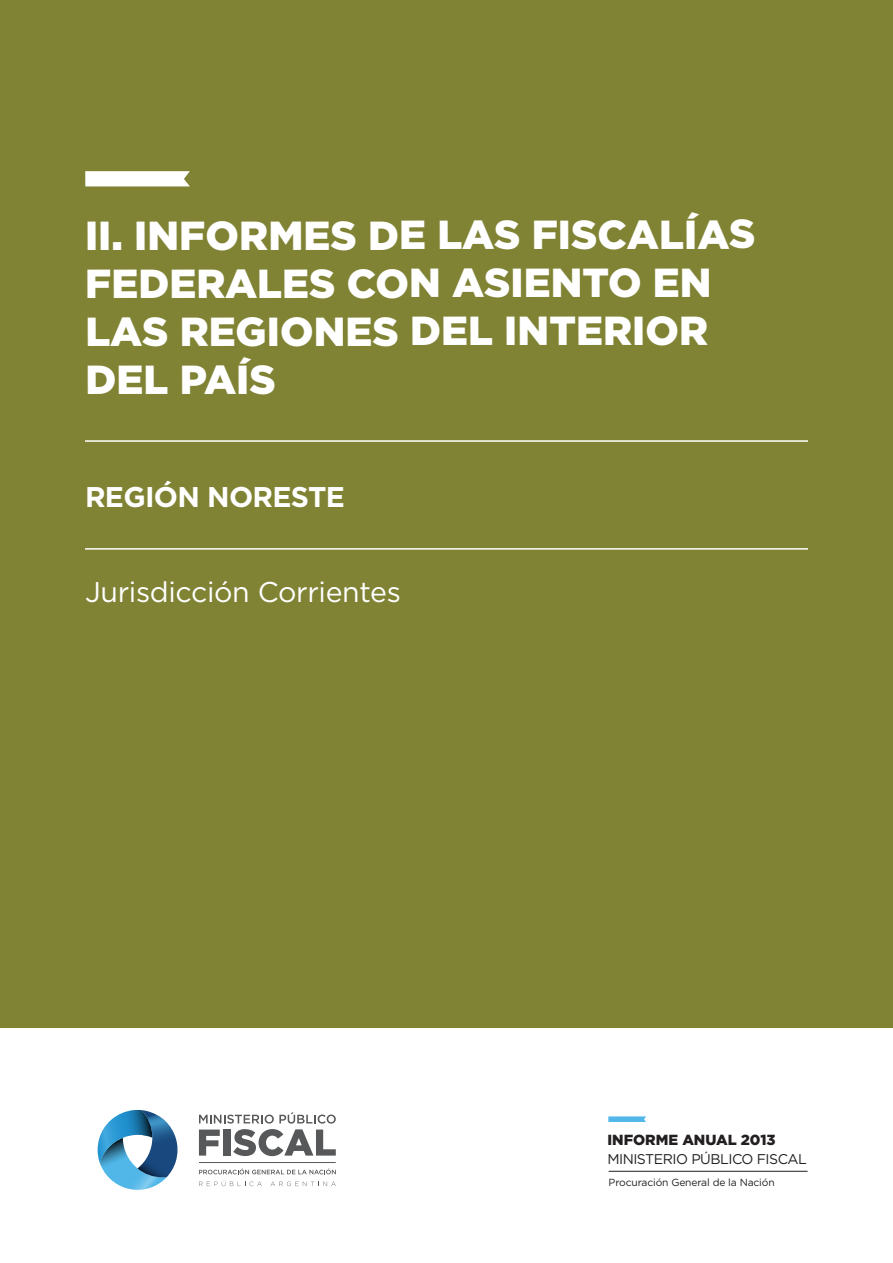
<style>
.page{position:relative;width:893px;height:1263px;background:#fff}
.page>*{position:absolute;margin:0;border:0;box-sizing:border-box;transform-origin:0 0}
.t1{font:900 40.5px/48.2px "Gotham";letter-spacing:-.005em;color:#fff}
.t2{font:28.5px "Gotham";letter-spacing:-.01em;color:#fff}
.t3{font:700 28.5px "Gotham";letter-spacing:-.025em;color:#fff}
.t4{font:900 14.7px "Gotham";color:#231f20}
.t5{font:14.1px "Gotham";letter-spacing:-.035em;color:#231f20}
.t6{font:10.35px "Gotham";letter-spacing:-.01em;color:#231f20}
</style>
<div class="page">
<div style="left:0;top:0;width:893px;height:1027px;background:#808334"></div>
<hr style="left:85px;top:548px;width:723px;height:2px;background:#fff">
<hr style="left:85px;top:440px;width:723px;height:2px;background:#fff">
<svg style="left:85px;top:171px;width:105px;height:15px;background:#f9f9f5"></svg>
<hr style="left:199px;top:1162px;width:137px;height:1px;background:#57585a">
<svg style="left:199px;top:1168px;width:137px;height:6px"></svg>
<svg style="left:199px;top:1180px;width:63px;height:6px"></svg>
<svg style="left:271px;top:1181px;width:65px;height:5px"></svg>
<svg style="left:199px;top:1129px;width:21px;height:26px"></svg>
<div style="left:223px;top:1129px;width:7px;height:26px;background:#57585a"></div>
<svg style="left:233px;top:1129px;width:103px;height:27px"></svg>
<svg style="left:199px;top:1112px;width:137px;height:11px"></svg>
<svg style="left:98px;top:1110px;width:79px;height:80px"></svg>
<svg style="left:608px;top:1116px;width:38px;height:6px"></svg>
<hr style="left:609px;top:1171px;width:199px;height:1px;background:#231f20">
<p class="t1" style="left:85px;top:211px;width:672px">II. INFORMES DE LAS FISCALÍAS<br>FEDERALES CON ASIENTO EN<br>LAS REGIONES DEL INTERIOR<br>DEL PAÍS</p>
<p class="t3" style="left:85px;top:477px;width:261px">REGIÓN NORESTE</p>
<p class="t2" style="left:85px;top:573px;width:317px">Jurisdicción Corrientes</p>
<p class="t4" style="left:607px;top:1130px;width:170px">INFORME ANUAL 2013</p>
<p class="t5" style="left:607px;top:1149px;width:201px">MINISTERIO PÚBLICO FISCAL</p>
<p class="t6" style="left:609px;top:1176px;width:168px">Procuración General de la Nación</p>
</div>
